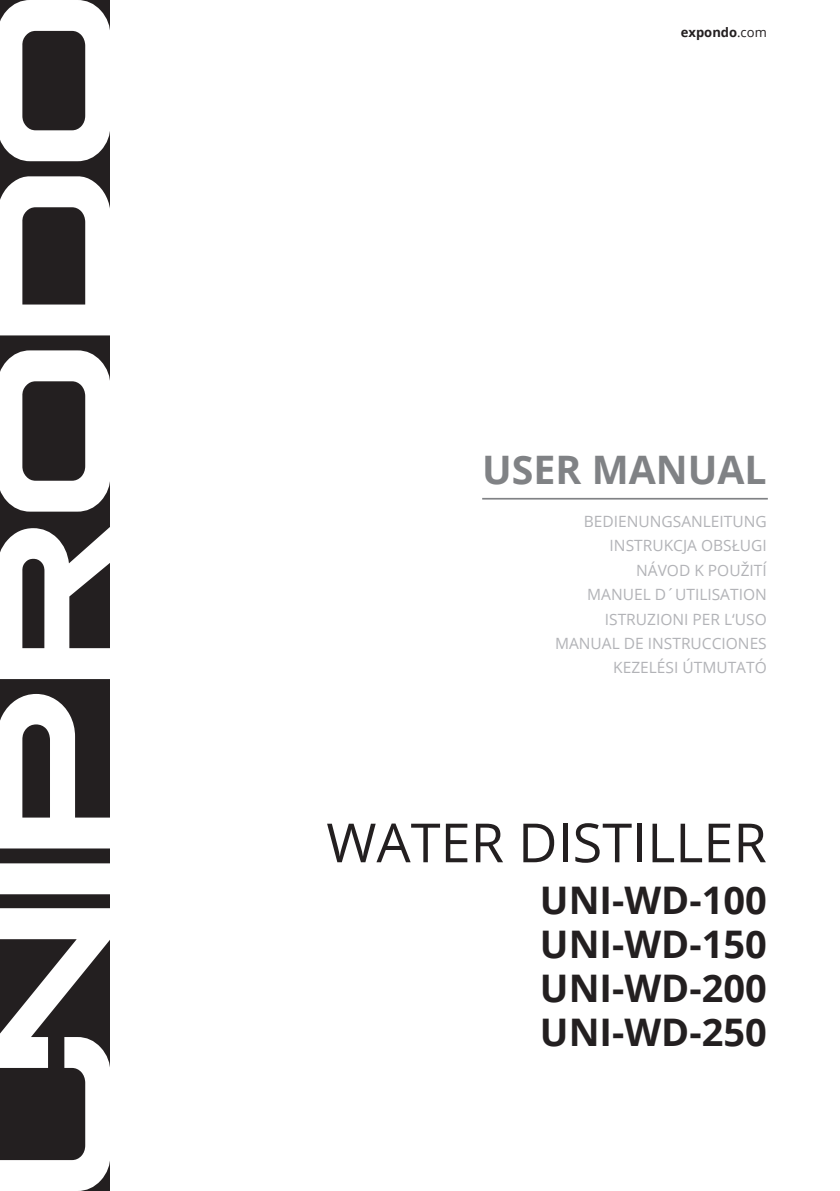
<style>
.page{position:relative;width:840px;height:1191px;background:#fff}
.page>*{position:absolute;margin:0;border:0;box-sizing:border-box;transform-origin:0 0}
.t1{font:54px "Open Sans";color:#231f20}
.t2{font:700 39.2px "Open Sans";color:#808285}
.t3{font:700 38px "Open Sans";color:#231f20}
.t4{font:15.6px "Open Sans";color:#b2b3b7}
.t5{font:700 13px "Open Sans";color:#231f20}
.s1{font-weight:400}
</style>
<div class="page">
<svg style="left:0;top:0;width:110px;height:864px"></svg>
<svg style="left:0;top:908px;width:110px;height:283px"></svg>
<hr style="left:482px;top:498px;width:285px;height:1px;background:#808285">
<p class="t5" style="left:680px;top:23px;width:87px">expondo<span class="s1">.com</span></p>
<p class="t2" style="left:482px;top:442px;width:286px">USER MANUAL</p>
<p class="t4" style="left:583px;top:510px;width:184px">BEDIENUNGSANLEITUNG</p>
<p class="t4" style="left:609px;top:535px;width:159px">INSTRUKCJA OBSŁUGI</p>
<p class="t4" style="left:635px;top:559px;width:132px">NÁVOD K POUŽITÍ</p>
<p class="t4" style="left:587px;top:584px;width:181px">MANUEL D´UTILISATION</p>
<p class="t4" style="left:604px;top:608px;width:163px">ISTRUZIONI PER L‘USO</p>
<p class="t4" style="left:554px;top:632px;width:213px">MANUAL DE INSTRUCCIONES</p>
<p class="t4" style="left:613px;top:657px;width:155px">KEZELÉSI ÚTMUTATÓ</p>
<p class="t1" style="left:326px;top:805px;width:441px">WATER DISTILLER</p>
<p class="t3" style="left:539px;top:873px;width:228px">UNI-WD-100</p>
<p class="t3" style="left:539px;top:917px;width:228px">UNI-WD-150</p>
<p class="t3" style="left:539px;top:961px;width:228px">UNI-WD-200</p>
<p class="t3" style="left:539px;top:1005px;width:228px">UNI-WD-250</p>
</div>
